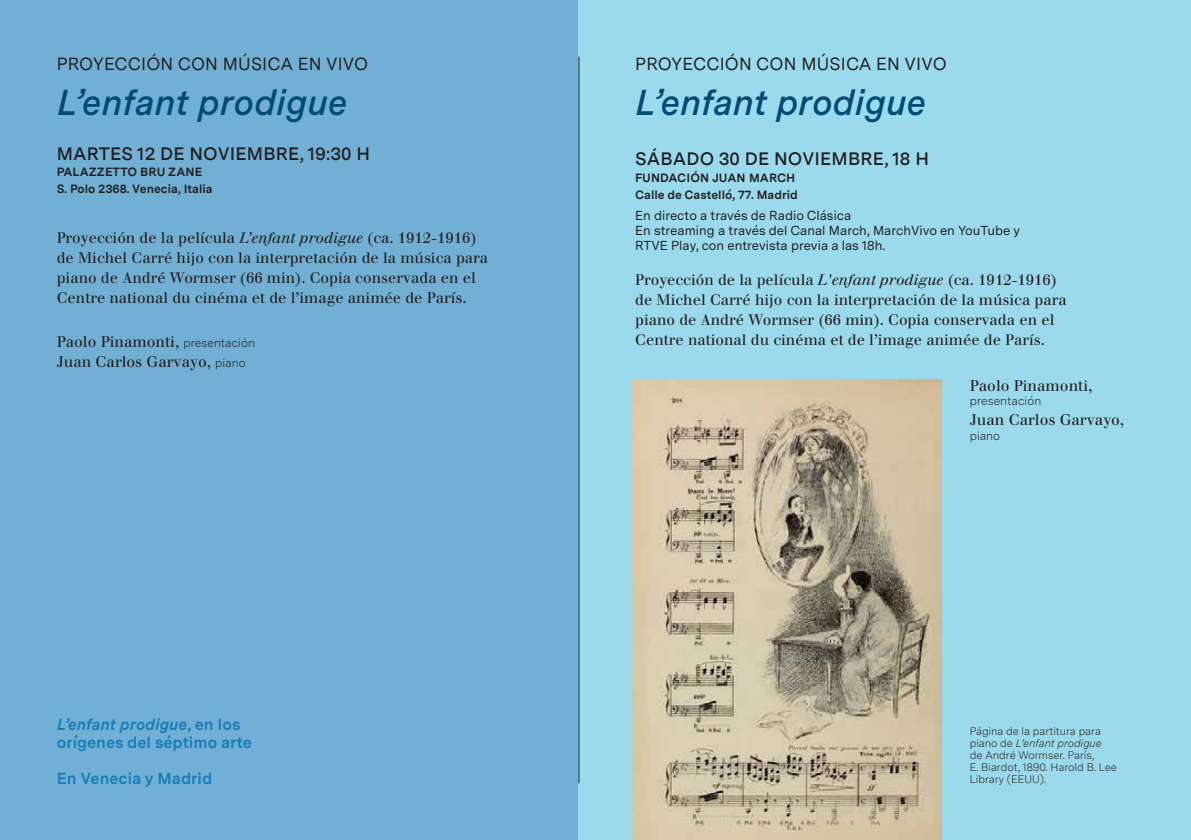
<style>
.page{position:relative;width:1191px;height:840px;background:#fff}
.page>*{position:absolute;margin:0;border:0;box-sizing:border-box;transform-origin:0 0}
.t1{font:italic 600 36px "Messina Sans";color:#004c75}
.t2{font:600 18px "Messina Sans";letter-spacing:.01em;color:#231f20}
.t3{font:17.6px "Messina Sans";letter-spacing:.01em;color:#231f20}
.t4{font:700 16px/18px "Messina Sans";color:#177db9}
.t5{font:15.2px/20px "Walbaum";color:#231f20}
.t6{font:15px/20px "Walbaum";color:#231f20}
.t7{font:13px/15px "Messina Sans";color:#231f20}
.t8{font:700 12px/16.8px "Messina Sans";color:#231f20}
.t9{font:300 12px "Messina Sans";color:#231f20}
.t10{font:300 11px/12px "Messina Sans";color:#231f20}
.s1{font-style:italic}
.s2{font-family:"Messina Sans";font-weight:300;font-size:12px}
</style>
<div class="page">
<div style="left:0;top:0;width:578px;height:839px;background:#71b0d4"></div>
<div style="left:578px;top:0;width:613px;height:839px;background:#9bdaec"></div>
<img style="left:632px;top:379px;width:309px;height:460px">
<hr style="left:578px;top:57px;width:1px;height:725px;background:#231f20">
<p class="t3" style="left:57px;top:53px;width:313px">PROYECCIÓN CON MÚSICA EN VIVO</p>
<h1 class="t1" style="left:57px;top:81px;width:292px">L’enfant prodigue</h1>
<p class="t2" style="left:57px;top:142px;width:315px">MARTES 12 DE NOVIEMBRE, 19:30 H</p>
<p class="t8" style="left:57px;top:164px;width:157px">PALAZZETTO BRU ZANE<br>S. Polo 2368. Venecia, Italia</p>
<p class="t6" style="left:57px;top:228px;width:433px">Proyección de la película <span class="s1">L’enfant prodigue</span> (ca. 1912-1916) de Michel Carré hijo con la interpretación de la música para piano de André Wormser (66 min). Copia conservada en el Centre national du cinéma et de l’image animée de París.</p>
<p class="t5" style="left:57px;top:331px;width:200px">Paolo Pinamonti, <span class="s2">presentación<br></span>Juan Carlos Garvayo, <span class="s2">piano</span></p>
<p class="t4" style="left:57px;top:715px;width:197px"><span class="s1">L’enfant prodigue</span>, en los orígenes del séptimo arte</p>
<p class="t4" style="left:57px;top:769px;width:157px">En Venecia y Madrid</p>
<p class="t3" style="left:635px;top:53px;width:313px">PROYECCIÓN CON MÚSICA EN VIVO</p>
<h1 class="t1" style="left:635px;top:81px;width:292px">L’enfant prodigue</h1>
<p class="t2" style="left:635px;top:148px;width:295px">SÁBADO 30 DE NOVIEMBRE, 18 H</p>
<p class="t8" style="left:635px;top:169px;width:164px">FUNDACIÓN JUAN MARCH<br>Calle de Castelló, 77. Madrid</p>
<p class="t7" style="left:635px;top:207px;width:386px">En directo a través de Radio Clásica<br>En streaming a través del Canal March, MarchVivo en YouTube y<br>RTVE Play, con entrevista previa a las 18h.</p>
<p class="t6" style="left:635px;top:269px;width:433px">Proyección de la película <span class="s1">L'enfant prodigue</span> (ca. 1912-1916) de Michel Carré hijo con la interpretación de la música para piano de André Wormser (66 min). Copia conservada en el Centre national du cinéma et de l’image animée de París.</p>
<p class="t5" style="left:969px;top:376px;width:124px">Paolo Pinamonti,</p>
<p class="t9" style="left:969px;top:394px;width:73px">presentación</p>
<p class="t5" style="left:969px;top:410px;width:156px">Juan Carlos Garvayo,</p>
<p class="t9" style="left:969px;top:428px;width:32px">piano</p>
<p class="t10" style="left:969px;top:724px;width:149px">Página de la partitura para piano de <span class="s1">L’enfant prodigue </span>de André Wormser. París,<br>E. Biardot, 1890. Harold B. Lee<br>Library (EEUU).</p>
</div>
